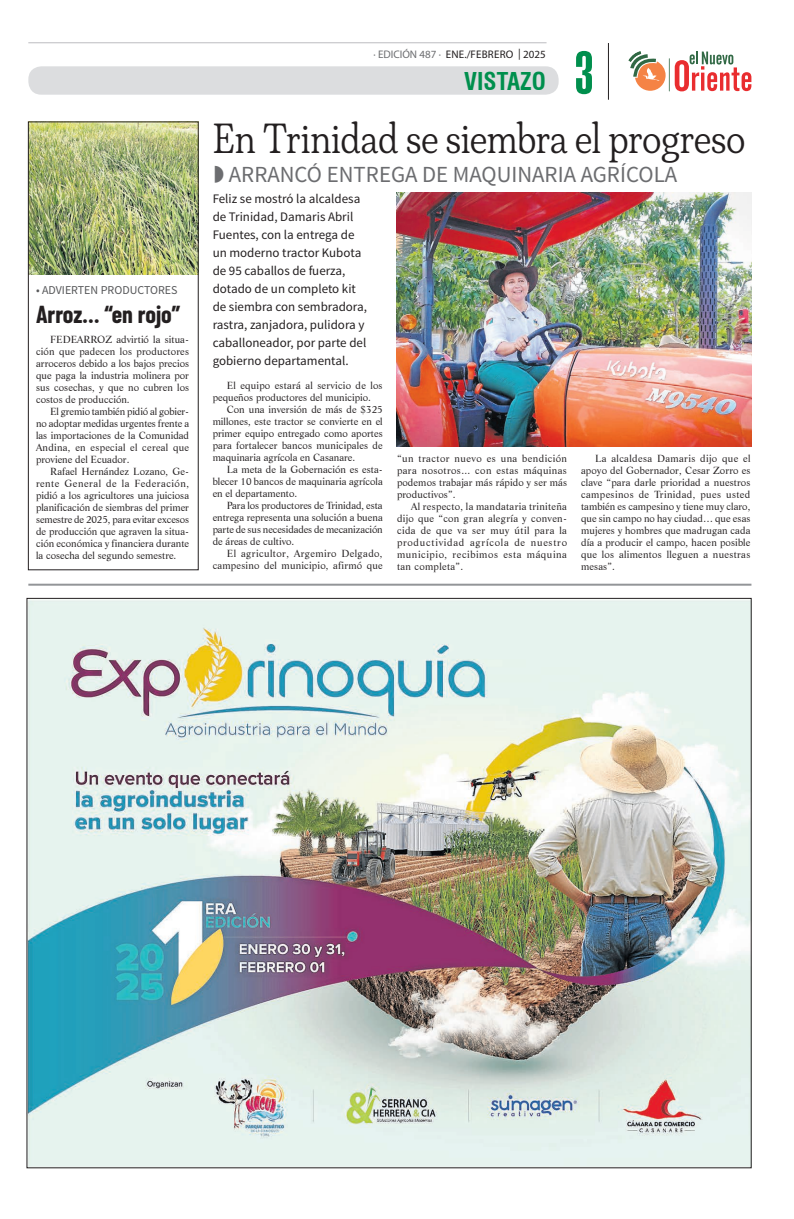
<style>
.page{position:relative;width:794px;height:1219px;background:#fff}
.page>*{position:absolute;margin:0;border:0;box-sizing:border-box;transform-origin:0 0}
.t1{font:900 extra-condensed 57.6px "Swiss 911 BT";color:#008f4d}
.t2{font:42px "Plush Trial Regular";letter-spacing:-.005em;color:#231f20;scale:.9 1}
.t3{font:700 24px "Barlow Condensed";color:#231f20}
.t4{font:700 condensed 24px "Swiss 721 BT";color:#008f4d}
.t5{font:23px "Source Sans Pro";color:#6c6d70}
.t6{font:13px/18px "Source Sans Pro";color:#231f20}
.t7{font:12px "Source Sans Pro";color:#57585a}
.t8{font:11px "Myriad Pro";color:#231f20}
.t9{font:10px/12px "Life BT";letter-spacing:.005em;color:#231f20;text-align:justify}
.s1{color:#6c6d70}
</style>
<div class="page">
<hr style="left:608px;top:43px;width:1px;height:57px;background:#231f20">
<hr style="left:28px;top:43px;width:518px;height:1px;background:#bcbdc0">
<svg style="left:628px;top:51px;width:123px;height:41px"></svg>
<div style="left:28px;top:66px;width:530px;height:29px;background:#dcdddf;border-radius:13px"></div>
<img style="left:29px;top:600px;width:720px;height:566px">
<img style="left:30px;top:124px;width:166px;height:150px">
<img style="left:397px;top:193px;width:354px;height:253px">
<hr style="left:28px;top:584px;width:723px;height:2px;background:#939598">
<div style="left:28px;top:122px;width:170px;height:448px;border:1px solid #231f20"></div>
<p class="t7" style="left:36px;top:282px;width:143px">• ADVIERTEN PRODUCTORES</p>
<h3 class="t3" style="left:36px;top:297px;width:146px">Arroz… “en rojo”</h3>
<p class="t9" style="left:36px;top:333px;width:155px;text-indent:14px">FEDEARROZ advirtió la situa&shy;ción que padecen los productores arroceros debido a los bajos precios que paga la industria molinera por sus cosechas, y que no cubren los costos de producción.</p>
<p class="t9" style="left:36px;top:405px;width:155px;text-indent:14px">El gremio también pidió al gobier&shy;no adoptar medidas urgentes frente a las importaciones de la Comunidad Andina, en especial el cereal que proviene del Ecuador.</p>
<p class="t9" style="left:36px;top:465px;width:155px;text-indent:14px">Rafael Hernández Lozano, Ge&shy;rente General de la Federación, pidió a los agricultores una juiciosa planificación de siembras del primer semestre de 2025, para evitar excesos de producción que agraven la situa&shy;ción económica y financiera durante la cosecha del segundo semestre.</p>
<p class="t8" style="left:373px;top:48px;width:174px"><span class="s1">∙ EDICIÓN 487 ∙</span> ENE./FEBRERO | 2025</p>
<h3 class="t4" style="left:464px;top:66px;width:83px">VISTAZO</h3>
<h1 class="t1" style="left:574px;top:42px;width:20px">3</h1>
<h2 class="t2" style="left:213px;top:111px;width:593px">En Trinidad se siembra el progreso</h2>
<h3 class="t5" style="left:229px;top:161px;width:450px">ARRANCÓ ENTREGA DE MAQUINARIA AGRÍCOLA</h3>
<p class="t6" style="left:213px;top:189px;width:156px">Feliz se mostró la alcaldesa de Trinidad, Damaris Abril<br>Fuentes, con la entrega de un moderno tractor Kubota de 95 caballos de fuerza, dotado de un completo kit de siembra con sembradora, rastra, zanjadora, pulidora y caballoneador, por parte del gobierno departamental.</p>
<p class="t9" style="left:213px;top:379px;width:172px;text-indent:14px">El equipo estará al servicio de los pequeños productores del municipio.</p>
<p class="t9" style="left:213px;top:403px;width:172px;text-indent:14px">Con una inversión de más de $325 millones, este tractor se convierte en el primer equipo entregado como aportes para fortalecer bancos municipales de maquinaria agrícola en Casanare.</p>
<p class="t9" style="left:213px;top:463px;width:172px;text-indent:14px">La meta de la Gobernación es esta&shy;blecer 10 bancos de maquinaria agrícola en el departamento.</p>
<p class="t9" style="left:213px;top:499px;width:172px;text-indent:14px">Para los productores de Trinidad, esta entrega representa una solución a buena parte de sus necesidades de mecanización de áreas de cultivo.</p>
<p class="t9" style="left:213px;top:547px;width:172px;text-align:right">El agricultor, Argemiro Delgado, campesino del municipio, afirmó que</p>
<p class="t9" style="left:397px;top:452px;width:172px">“un tractor nuevo es una bendición para nosotros... con estas máquinas podemos trabajar más rápido y ser más productivos”.</p>
<p class="t9" style="left:397px;top:500px;width:172px;text-indent:14px">Al respecto, la mandataria triniteña dijo que “con gran alegría y conven&shy;cida de que va ser muy útil para la productividad agrícola de nuestro municipio, recibimos esta máquina tan completa”.</p>
<p class="t9" style="left:581px;top:452px;width:171px;text-indent:14px">La alcaldesa Damaris dijo que el apoyo del Gobernador, Cesar Zorro es clave “para darle prioridad a nuestros campesinos de Trinidad, pues usted también es campesino y tiene muy claro, que sin campo no hay ciudad… que esas mujeres y hombres que madrugan cada día a producir el campo, hacen posible que los alimentos lleguen a nuestras mesas”.</p>
</div>
